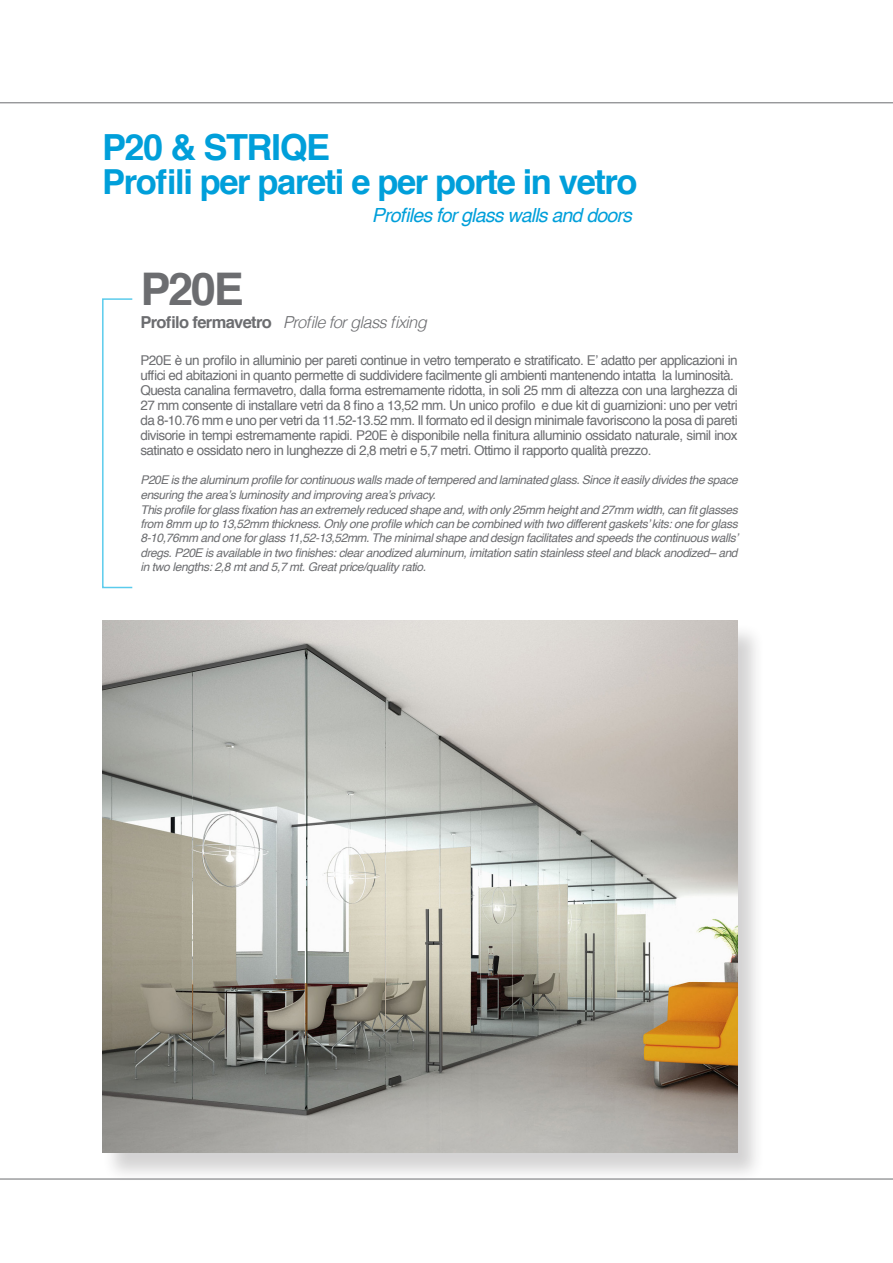
<style>
.page{position:relative;width:893px;height:1263px;background:#fff}
.page>*{position:absolute;margin:0;border:0;box-sizing:border-box;transform-origin:0 0}
.t1{font:700 45px "Helvetica";color:#6c6d70}
.t2{font:700 36px "Helvetica";letter-spacing:-.04em;color:#009fda}
.t3{font:700 34.5px "Helvetica";letter-spacing:-.04em;color:#009fda}
.t4{font:italic 19.5px "Helvetica";letter-spacing:-.04em;color:#009fda}
.t5{font:italic 300 16.5px "Helvetica";letter-spacing:-.04em;color:#6c6d70}
.t6{font:13.5px/15px "Helvetica";letter-spacing:-.04em;color:#6c6d70}
.t7{font:italic 12px/14.4px "Helvetica";letter-spacing:-.03em;color:#6c6d70}
.s1{font-weight:700;font-style:normal}
</style>
<div class="page">
<div style="left:101px;top:623px;width:665px;height:560px;background:#231f20;opacity:.2"></div>
<img style="left:102px;top:621px;width:636px;height:532px">
<hr style="left:0;top:1179px;width:893px;height:1px;background:#6c6d70">
<hr style="left:0;top:102px;width:893px;height:1px;background:#6c6d70">
<p class="t2" style="left:102px;top:119px;width:230px">P20 &amp; STRIQE</p>
<p class="t3" style="left:102px;top:154px;width:537px">Profili per pareti e per porte in vetro</p>
<p class="t4" style="left:372px;top:200px;width:262px">Profiles for glass walls and doors</p>
<p class="t1" style="left:140px;top:253px;width:105px">P20E</p>
<p class="t5" style="left:140px;top:308px;width:288px"><span class="s1">Profilo fermavetro</span> Profile for glass fixing</p>
<p class="t6" style="left:140px;top:353px;width:599px">P20E è un profilo in alluminio per pareti continue in vetro temperato e stratificato. E’ adatto per applicazioni in uffici ed abitazioni in quanto permette di suddividere facilmente gli ambienti mantenendo intatta la luminosità.</p>
<p class="t6" style="left:140px;top:383px;width:599px;text-align:justify">Questa canalina fermavetro, dalla forma estremamente ridotta, in soli 25 mm di altezza con una larghezza di 27 mm consente di installare vetri da 8 fino a 13,52 mm. Un unico profilo e due kit di guarnizioni: uno per vetri da 8-10.76 mm e uno per vetri da 11.52-13.52 mm. Il formato ed il design minimale favoriscono la posa di pareti divisorie in tempi estremamente rapidi. P20E è disponibile nella finitura alluminio ossidato naturale, simil inox satinato e ossidato nero in lunghezze di 2,8 metri e 5,7 metri. Ottimo il rapporto qualità prezzo.</p>
<p class="t7" style="left:140px;top:473px;width:599px;line-height:15px">P20E is the aluminum profile for continuous walls made of tempered and laminated glass. Since it easily divides the space ensuring the area’s luminosity and improving area’s privacy.</p>
<p class="t7" style="left:140px;top:502px;width:599px;text-align:justify">This profile for glass fixation has an extremely reduced shape and, with only 25mm height and 27mm width, can fit glasses from 8mm up to 13,52mm thickness. Only one profile which can be combined with two different gaskets’ kits: one for glass 8-10,76mm and one for glass 11,52-13,52mm. The minimal shape and design facilitates and speeds the continuous walls’ dregs. P20E is available in two finishes: clear anodized aluminum, imitation satin stainless steel and black anodized– and in two lengths: 2,8 mt and 5,7 mt. Great price/quality ratio.</p>
</div>
